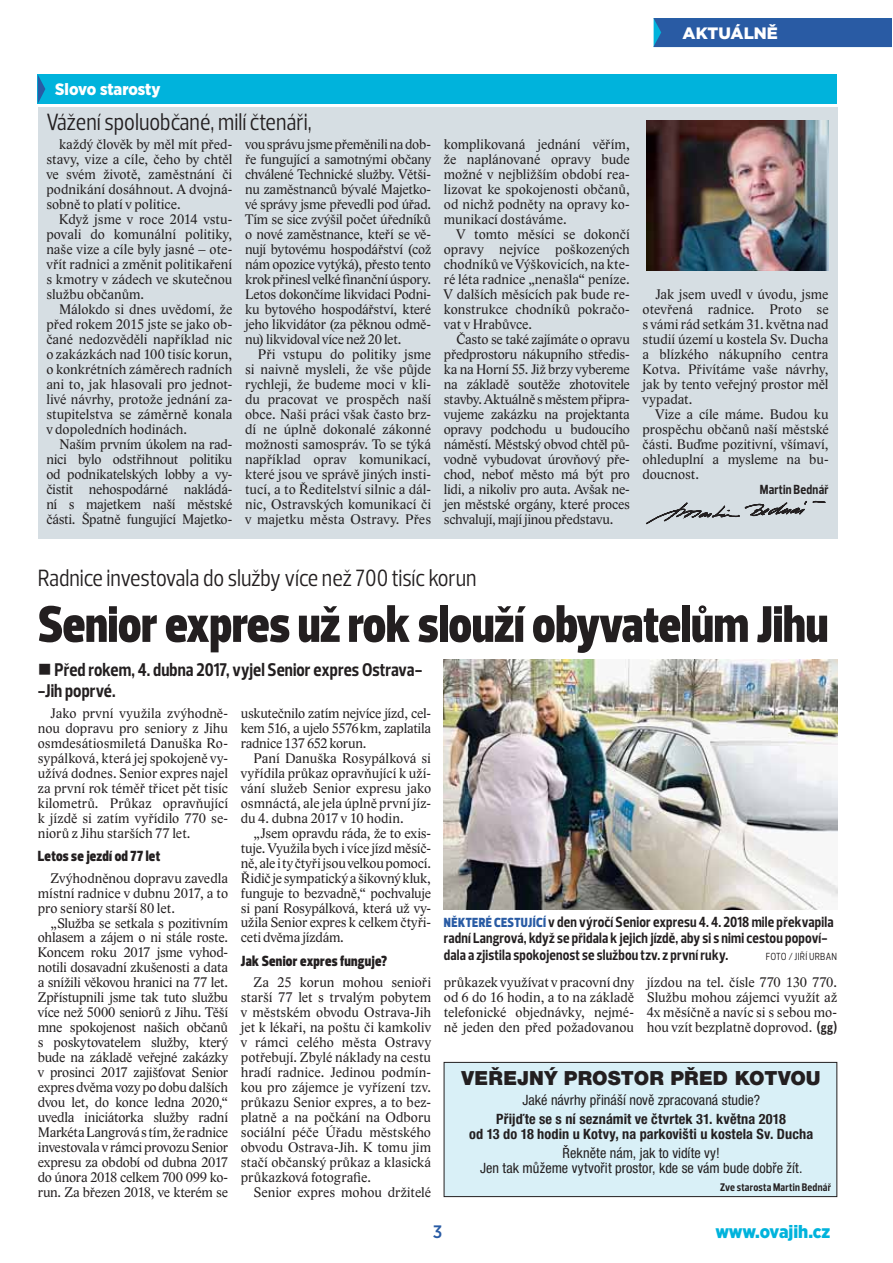
<style>
.page{position:relative;width:893px;height:1263px;background:#fff}
.page>*{position:absolute;margin:0;border:0;box-sizing:border-box;transform-origin:0 0}
.t1{font:900 52.5px "Prelo Condensed";color:#231f20}
.t2{font:24px "Prelo Condensed";color:#231f20}
.t3{font:900 19.5px "Helvetica Neue LT Pro";letter-spacing:.005em;color:#231f20}
.t4{font:700 18.75px/21px "Prelo Condensed";color:#231f20}
.t5{font:900 18px "Gotham Narrow";letter-spacing:-.005em;color:#00b3dc}
.t6{font:500 18px "Gotham Narrow";color:#295ba4}
.t7{font:900 16.5px "Gotham Narrow";color:#fff}
.t8{font:900 16.5px "Gotham";color:#fff}
.t9{font:700 15px/16.5px "Prelo Condensed";letter-spacing:.01em;color:#231f20}
.t10{font:900 15px "Prelo Condensed";letter-spacing:.02em;color:#231f20}
.t11{font:14.25px/15px "Lido ST";color:#231f20;text-align:justify}
.t12{font:condensed 14.25px/15px "Helvetica Neue LT Pro";color:#231f20;text-align:center}
.t13{font:700 condensed 14.25px/15px "Helvetica Neue LT Pro";letter-spacing:.01em;color:#231f20;text-align:center}
.t14{font:700 13.5px "Prelo Condensed";letter-spacing:.015em;color:#231f20}
.t15{font:700 11.25px "Prelo Condensed";letter-spacing:.02em;color:#231f20}
.t16{font:10.5px "Prelo Condensed";letter-spacing:.025em;color:#231f20}
.s1{font-weight:900;font-size:13.5px;color:#295ba4}
.s2{font-family:"Prelo Condensed";font-weight:700;font-size:13.5px}
</style>
<div class="page">
<div style="left:653px;top:18px;width:239px;height:29px;background:#295ba4"></div>
<div style="left:38px;top:107px;width:799px;height:431px;background:#d6dee3"></div>
<div style="left:38px;top:75px;width:799px;height:29px;background:#00b3dc"></div>
<svg style="left:38px;top:75px;width:7px;height:28px"></svg>
<svg style="left:646px;top:500px;width:180px;height:24px"></svg>
<img style="left:647px;top:121px;width:181px;height:149px">
<img style="left:444px;top:660px;width:393px;height:249px">
<div style="left:444px;top:1062px;width:393px;height:135px;background:#d9f0f7"></div>
<div style="left:444px;top:1062px;width:393px;height:135px;border:1px solid #231f20"></div>
<p class="t8" style="left:683px;top:27px;width:97px">AKTUÁLNĚ</p>
<p class="t7" style="left:55px;top:79px;width:107px">Slovo starosty</p>
<h2 class="t2" style="left:46px;top:107px;width:267px">Vážení spoluobčané, milí čtenáři,</h2>
<p class="t11" style="left:46px;top:138px;width:187px;text-indent:13px">každý člověk by měl mít před&shy;stavy, vize a cíle, čeho by chtěl ve svém životě, zaměstnání či podnikání dosáhnout. A dvojná&shy;sobně to platí v politice.</p>
<p class="t11" style="left:46px;top:213px;width:187px;text-indent:13px">Když jsme v roce 2014 vstu&shy;povali do komunální politiky, naše vize a cíle byly jasné – ote&shy;vřít radnici a změnit politikaření s kmotry v zádech ve skutečnou službu občanům.</p>
<p class="t11" style="left:46px;top:303px;width:187px;text-indent:13px">Málokdo si dnes uvědomí, že před rokem 2015 jste se jako ob&shy;čané nedozvěděli například nic o zakázkách nad 100 tisíc korun, o konkrétních záměrech radních ani to, jak hlasovali pro jednot&shy;livé návrhy, protože jednání za&shy;stupitelstva se záměrně konala v dopoledních hodinách.</p>
<p class="t11" style="left:46px;top:437px;width:188px;text-indent:13px">Naším prvním úkolem na rad&shy;nici bylo odstřihnout politiku od podnikatelských lobby a vy&shy;čistit nehospodárné nakládá&shy;ní s majetkem naší městské části. Špatně fungující Majetko-</p>
<p class="t11" style="left:245px;top:138px;width:188px">vou správu jsme přeměnili na dob&shy;ře fungující a samotnými občany chválené Technické služby. Větši&shy;nu zaměstnanců bývalé Majetko&shy;vé správy jsme převedli pod úřad.<br>Tím se sice zvýšil počet úředníků o nové zaměstnance, kteří se vě&shy;nují bytovému hospodářství (což nám opozice vytýká), přesto tento krok přinesl velké finanční úspory.<br>Letos dokončíme likvidaci Podni&shy;ku bytového hospodářství, které jeho likvidátor (za pěknou odmě&shy;nu) likvidoval více než 20 let.</p>
<p class="t11" style="left:245px;top:348px;width:188px;text-indent:13px">Při vstupu do politiky jsme si naivně mysleli, že vše půjde rychleji, že budeme moci v kli&shy;du pracovat ve prospěch naší obce. Naši práci však často brz&shy;dí ne úplně dokonalé zákonné možnosti samospráv. To se týká například oprav komunikací, které jsou ve správě jiných insti&shy;tucí, a to Ředitelství silnic a dál&shy;nic, Ostravských komunikací či v majetku města Ostravy. Přes</p>
<p class="t11" style="left:444px;top:138px;width:187px">komplikovaná jednání věřím, že naplánované opra vy bude možné v nejbližším období rea&shy;lizovat ke spokojenosti občanů, od nichž podněty na opravy ko&shy;munikací dostáváme.</p>
<p class="t11" style="left:444px;top:228px;width:187px;text-indent:13px">V tomto měsíci se dokončí opravy nejvíce poškozených chodníků ve Výškovicích, na kte&shy;ré léta radnice „nenašla“ peníze.<br>V dalších měsících pak bude re&shy;konstrukce chodníků pokračo&shy;vat v Hrabůvce.</p>
<p class="t11" style="left:444px;top:333px;width:187px;text-indent:13px">Často se také zajímáte o opravu předprostoru nákupního středis&shy;ka na Horní 55. Již brzy vybereme na základě soutěže zhotovitele stavby. Aktuálně s městem připra&shy;vujeme zakázku na projektanta opravy podchodu u budoucího náměstí. Městský obvod chtěl pů&shy;vodně vybudovat úrovňový pře&shy;chod, neboť město má být pro lidi, a nikoliv pro auta. Avšak ne&shy;jen městské orgány, které proces schvalují, mají jinou představu.</p>
<p class="t11" style="left:642px;top:288px;width:187px;text-indent:13px">Jak jsem uvedl v úvodu, jsme otevřená radnice. Proto se s vámi rád setkám 31. května nad studií území u kostela Sv. Ducha a blízkého nákupního centra Kotva. Přivítáme vaše návrhy, jak by tento veřejný prostor měl vypadat.</p>
<p class="t11" style="left:642px;top:407px;width:188px;text-indent:13px">Vize a cíle máme. Budou ku prospěchu občanů naší městské části. Buďme pozitivní, všímaví, ohleduplní a mysleme na bu&shy;doucnost.</p>
<p class="t14" style="left:760px;top:484px;width:70px">Martin Bednář</p>
<h2 class="t2" style="left:38px;top:564px;width:440px">Radnice investovala do služby více než 700 tisíc korun</h2>
<h1 class="t1" style="left:38px;top:604px;width:792px">Senior expres už rok slouží obyvatelům Jihu</h1>
<h3 class="t4" style="left:38px;top:660px;width:386px;text-indent:17px">Před rokem, 4. dubna 2017, vyjel Senior expres Ostrava--Jih poprvé.</h3>
<p class="t11" style="left:38px;top:707px;width:192px;text-indent:13px">Jako první využila zvýhodně&shy;nou dopravu pro seniory z Jihu osmdesátiosmiletá Danuška Ro&shy;sypálková, která jej spokojeně vy&shy;užívá dodnes. Senior expres najel za první rok téměř třicet pět tisíc kilometrů. Průkaz opravňující k jízdě si zatím vyřídilo 770 se&shy;niorů z Jihu starších 77 let.</p>
<p class="t10" style="left:38px;top:850px;width:124px">Letos se jezdí od 77 let</p>
<p class="t11" style="left:38px;top:871px;width:192px;text-indent:13px">Zvýhodněnou dopravu zavedla místní radnice v dubnu 2017, a to pro seniory starší 80 let.</p>
<p class="t11" style="left:38px;top:916px;width:192px;text-indent:13px">„Služba se setkala s pozitivním ohlasem a zájem o ni stále roste.<br>Koncem roku 2017 jsme vyhod&shy;notili dosavadní zkušenosti a data a snížili věkovou hranici na 77 let.<br>Zpřístupnili jsme tak tuto službu více než 5000 seniorů z Jihu. Těší mne spokojenost našich občanů s poskytovatelem služby, který bude na základě veřejné zakázky v prosinci 2017 zajišťovat Senior expres dvěma vozy po dobu dalších dvou let, do konce ledna 2020,“ uvedla iniciátorka služby radní Markéta Langrová s tím, že radnice investovala v rámci provozu Senior expresu za období od dubna 2017 do února 2018 celkem 700 099 ko&shy;run. Za březen 2018, ve kterém se</p>
<p class="t11" style="left:241px;top:707px;width:192px">uskutečnilo zatím nejvíce jízd, cel&shy;kem 516, a ujelo 5576 km, zaplatila radnice 137 652 korun.</p>
<p class="t11" style="left:241px;top:752px;width:192px;text-indent:13px">Paní Danuška Rosypálková si vyřídila průkaz opravňující k uží&shy;vání služeb Senior expresu jako osmnáctá, ale jela úplně první jíz&shy;du 4. dubna 2017 v 10 hodin.</p>
<p class="t11" style="left:241px;top:826px;width:192px;text-indent:13px">„Jsem opravdu ráda, že to exis&shy;tuje. Využila bych i více jízd měsíč&shy;ně, ale i ty čtyři jsou velkou pomocí.<br>Řidič je sympatický a šikovný kluk, funguje to bezvadně,“ pochvaluje si paní Rosypálková, která už vy&shy;užila Senior expres k celkem čtyři&shy;ceti dvěma jízdám.</p>
<p class="t10" style="left:241px;top:955px;width:148px">Jak Senior expres funguje?</p>
<p class="t11" style="left:241px;top:976px;width:192px;text-indent:13px">Za 25 korun mohou senioři starší 77 let s trvalým pobytem v městském obvodu Ostrava-Jih jet k lékaři, na poštu či kamkoliv v rámci celého města Ostravy potřebují. Zbylé náklady na cestu hradí radnice. Jedinou podmín&shy;kou pro zájemce je vyřízení tzv. průkazu Senior expres, a to bez&shy;platně a na počkání na Odboru sociální péče Úřadu městského obvodu Ostrava-Jih. K tomu jim stačí občanský průkaz a klasická průkazková fotografie.</p>
<p class="t11" style="left:254px;top:1185px;width:179px">Senior expres mohou držitelé</p>
<p class="t9" style="left:444px;top:915px;width:391px"><span class="s1">NĚKTERÉ CESTUJÍCÍ</span> v den výročí Senior expresu 4. 4. 2018 mile překvapila radní Langrová, když se přidala k jejich jízdě, aby si s nimi cestou popoví&shy;dala a zjistila spokojenost se službou tzv. z první ruky.</p>
<p class="t16" style="left:766px;top:950px;width:73px">FOTO / JIŘÍ URBAN</p>
<p class="t11" style="left:444px;top:976px;width:192px">průkazek využívat v pracovní dny od 6 do 16 hodin, a to na základě telefonické objednávky, nejmé&shy;ně jeden den před požadovanou</p>
<p class="t11" style="left:647px;top:976px;width:192px">jízdou na tel. čísle 770 130 770.<br>Službu mohou zájemci využít až 4x měsíčně a navíc si s sebou mo&shy;hou vzít bezplatně doprovod. <span class="s2">(gg)</span></p>
<h3 class="t3" style="left:461px;top:1067px;width:361px">VEŘEJNÝ PROSTOR PŘED KOTVOU</h3>
<p class="t12" style="left:522px;top:1093px;width:239px">Jaké návrhy přináší nově zpracovaná studie?</p>
<p class="t13" style="left:469px;top:1113px;width:345px">Přijďte se s ní seznámit ve čtvrtek 31. května 2018<br>od 13 do 18 hodin u Kotvy, na parkovišti u kostela Sv. Ducha</p>
<p class="t12" style="left:480px;top:1147px;width:324px">Řekněte nám, jak to vidíte vy!<br>Jen tak můžeme vytvořit prostor, kde se vám bude dobře žít.</p>
<p class="t15" style="left:720px;top:1183px;width:113px">Zve starosta Martin Bednář</p>
<p class="t6" style="left:433px;top:1224px;width:11px">3</p>
<p class="t5" style="left:715px;top:1222px;width:116px">www.ovajih.cz</p>
</div>
